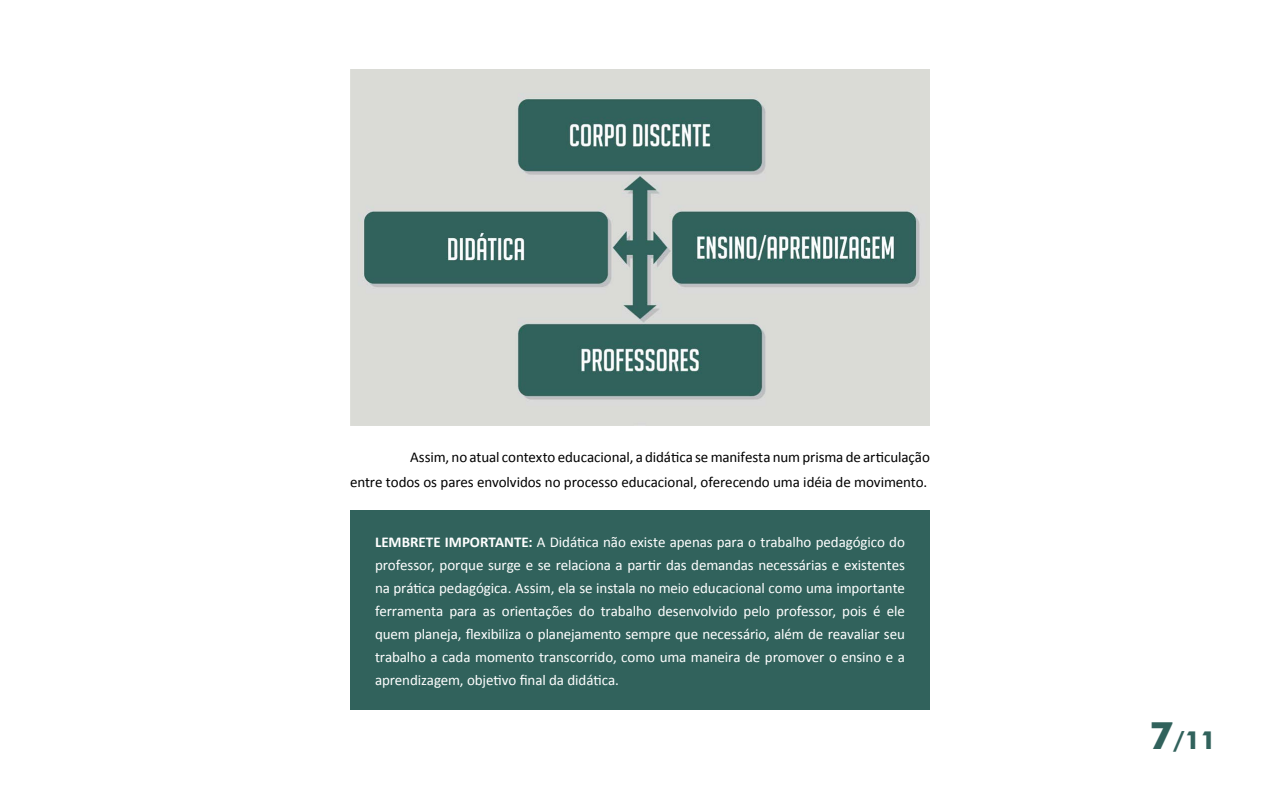
<style>
.page{position:relative;width:1280px;height:800px;background:#fff}
.page>*{position:absolute;margin:0;border:0;box-sizing:border-box;transform-origin:0 0}
.t1{font:700 25px "Futura BT";color:#31625c}
.t2{font:15px/23px "Calibri";letter-spacing:-.01em;color:#fff;text-align:justify}
.t3{font:15px/25px "Calibri";letter-spacing:-.005em;color:#000;text-align:right}
.t4{font:700 15px "Calibri";color:#fff}
.s1{font-weight:700}
.s2{font-size:38px}
</style>
<div class="page">
<img style="left:350px;top:70px;width:580px;height:356px">
<div style="left:350px;top:511px;width:580px;height:199px;background:#31625c"></div>
<p class="t3" style="left:350px;top:444px;width:581px">Assim, no atual contexto educacional, a didática se manifesta num prisma de articulação<br>entre todos os pares envolvidos no processo educacional, oferecendo uma idéia de movimento.</p>
<p class="t2" style="left:375px;top:531px;width:531px;text-indent:70px"><span class="s1">IM PORTANTE:</span> A Didática não existe apenas para o trabalho pedagógico do professor, porque surge e se relaciona a partir das demandas necessárias e existentes na prática pedagógica. Assim, ela se instala no meio educacional como uma importante ferramenta para as orientações do trabalho desenvolvido pelo professor, pois é ele quem planeja, flexibiliza o planejamento sempre que necessário, além de reavaliar seu trabalho a cada momento transcorrido, como uma maneira de promover o ensino e a aprendizagem, objetivo final da didática.</p>
<p class="t4" style="left:375px;top:533px;width:44px">LEM BRETE</p>
<h1 class="t1" style="left:1150px;top:725px;width:68px"><span class="s2">7</span>/11</h1>
</div>
